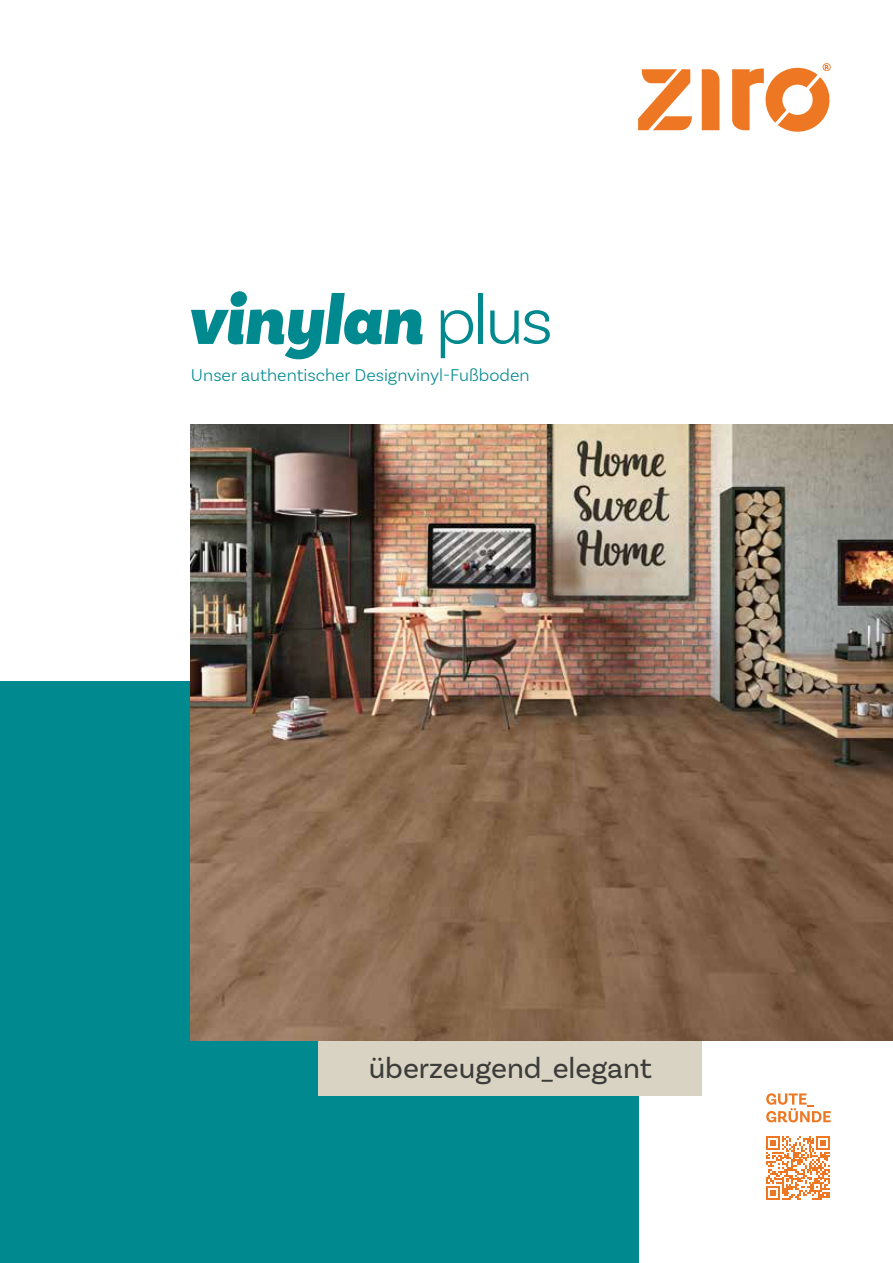
<style>
.page{position:relative;width:893px;height:1263px;background:#fff}
.page>*{position:absolute;margin:0;border:0;box-sizing:border-box;transform-origin:0 0}
.t1{font:300 70.95px "Basic Sans";color:#008a8f}
.t2{font:30px "Basic Sans";color:#3c3c3b}
.t3{font:300 18px "Basic Sans";color:#008a8f}
</style>
<div class="page">
<div style="left:0;top:682px;width:638px;height:581px;background:#008a8f"></div>
<svg style="left:702px;top:69px;width:17px;height:61px"></svg>
<svg style="left:638px;top:69px;width:54px;height:61px"></svg>
<svg style="left:732px;top:63px;width:99px;height:69px"></svg>
<svg style="left:766px;top:1093px;width:65px;height:29px"></svg>
<svg style="left:766px;top:1136px;width:64px;height:63px"></svg>
<div style="left:319px;top:1041px;width:383px;height:55px;background:#d9d3c3"></div>
<img style="left:191px;top:424px;width:702px;height:617px">
<svg style="left:191px;top:291px;width:232px;height:68px"></svg>
<h1 class="t1" style="left:435px;top:278px;width:120px">plus</h1>
<p class="t3" style="left:191px;top:365px;width:340px">Unser authentischer Designvinyl-Fußboden</p>
<h2 class="t2" style="left:369px;top:1049px;width:285px">überzeugend_elegant</h2>
</div>
